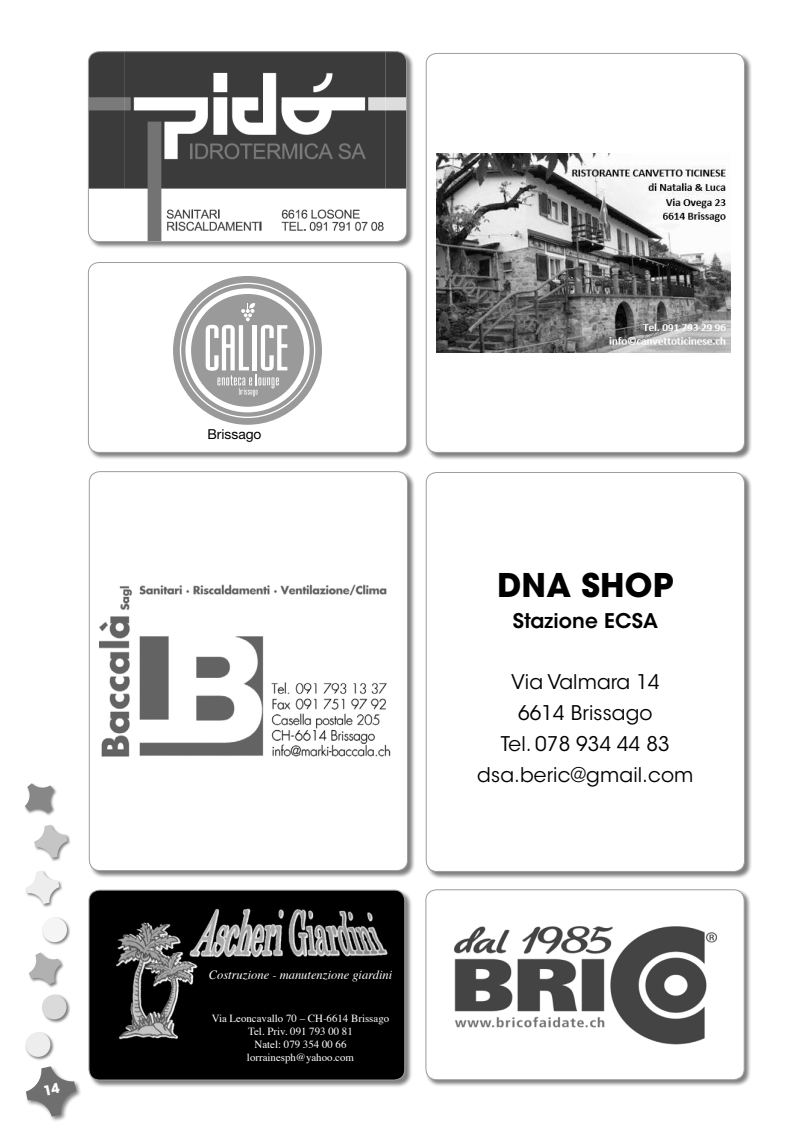
<style>
.page{position:relative;width:798px;height:1134px;background:#fff}
.page>*{position:absolute;margin:0;border:0;box-sizing:border-box;transform-origin:0 0}
.t1{font:700 32.5px "ITC Avant Garde Std";letter-spacing:.005em;color:#000}
.t2{font:20.12px/30.8px "ITC Avant Garde Std";letter-spacing:.005em;color:#000;text-align:center}
.t3{font:600 20.12px "ITC Avant Garde Std";letter-spacing:.005em;color:#000}
.t4{font:13.75px "Helvetica Neue LT Std";color:#000}
.t5{font:italic 12.5px "Times";color:#fff}
.t6{font:10.88px/13px "Times";color:#fff;text-align:center}
</style>
<div class="page">
<div style="left:25px;top:1065px;width:57px;height:57px;background:#000;opacity:.5"></div>
<div style="left:25px;top:1032px;width:29px;height:29px;background:#000;opacity:.5"></div>
<div style="left:26px;top:1032px;width:24px;height:25px;background:#ededed;border-radius:50%"></div>
<div style="left:28px;top:952px;width:37px;height:37px;background:#000;opacity:.5"></div>
<svg style="left:29px;top:952px;width:32px;height:33px"></svg>
<div style="left:33px;top:824px;width:38px;height:38px;background:#000;opacity:.5"></div>
<svg style="left:34px;top:825px;width:33px;height:33px"></svg>
<div style="left:24px;top:782px;width:34px;height:35px;background:#000;opacity:.5"></div>
<svg style="left:25px;top:783px;width:29px;height:30px"></svg>
<div style="left:41px;top:994px;width:29px;height:29px;background:#000;opacity:.5"></div>
<div style="left:42px;top:995px;width:24px;height:24px;background:#dadada;border-radius:50%"></div>
<div style="left:42px;top:917px;width:29px;height:29px;background:#000;opacity:.5"></div>
<div style="left:42px;top:918px;width:25px;height:24px;background:#f5f5f5;border-radius:50%"></div>
<div style="left:25px;top:870px;width:38px;height:38px;background:#000;opacity:.5"></div>
<svg style="left:26px;top:871px;width:33px;height:33px"></svg>
<div style="left:425px;top:889px;width:326px;height:198px;background:#000;opacity:.5"></div>
<div style="left:426px;top:890px;width:317px;height:190px;background:#fff;border-radius:11px"></div>
<img style="left:454px;top:926px;width:264px;height:119px">
<div style="left:425px;top:889px;width:319px;height:191px;border:1px solid #9d9d9d;border-radius:11px"></div>
<div style="left:88px;top:889px;width:324px;height:198px;background:#000;opacity:.5"></div>
<img style="left:89px;top:890px;width:315px;height:190px">
<div style="left:89px;top:890px;width:316px;height:190px;border:1px solid #9d9d9d;border-radius:11px"></div>
<div style="left:89px;top:471px;width:326px;height:407px;background:#000;opacity:.5"></div>
<div style="left:89px;top:472px;width:318px;height:398px;background:#fff;border-radius:11px"></div>
<div style="left:89px;top:471px;width:318px;height:400px;border:1px solid #9d9d9d;border-radius:11px"></div>
<img style="left:100px;top:584px;width:291px;height:173px">
<div style="left:88px;top:262px;width:326px;height:198px;background:#000;opacity:.5"></div>
<div style="left:88px;top:262px;width:318px;height:190px;background:#fff;border-radius:11px"></div>
<div style="left:173px;top:276px;width:149px;height:149px;background:#9a9a9a;border-radius:50%"></div>
<svg style="left:180px;top:283px;width:135px;height:135px"></svg>
<div style="left:88px;top:262px;width:319px;height:191px;border:1px solid #9d9d9d;border-radius:11px"></div>
<div style="left:88px;top:51px;width:326px;height:198px;background:#000;opacity:.5"></div>
<img style="left:124px;top:53px;width:261px;height:187px">
<img style="left:385px;top:52px;width:21px;height:190px">
<img style="left:88px;top:52px;width:36px;height:190px">
<div style="left:88px;top:51px;width:319px;height:191px;border:1px solid #9d9d9d;border-radius:11px"></div>
<div style="left:425px;top:53px;width:326px;height:407px;background:#000;opacity:.5"></div>
<div style="left:426px;top:53px;width:318px;height:399px;background:#fff;border-radius:11px"></div>
<div style="left:426px;top:53px;width:318px;height:400px;border:1px solid #9d9d9d;border-radius:11px"></div>
<img style="left:436px;top:154px;width:294px;height:198px">
<div style="left:425px;top:472px;width:326px;height:407px;background:#000;opacity:.5"></div>
<div style="left:426px;top:472px;width:318px;height:399px;background:#fff;border-radius:11px"></div>
<div style="left:426px;top:472px;width:318px;height:400px;border:1px solid #9d9d9d;border-radius:11px"></div>
<svg style="left:26px;top:1066px;width:50px;height:50px"></svg>
<p class="t4" style="left:207px;top:426px;width:55px">Brissago</p>
<p class="t5" style="left:209px;top:964px;width:185px">Costruzione - manutenzione giardini</p>
<p class="t6" style="left:212px;top:1011px;width:179px">Via Leoncavallo 70 – CH-6614 Brissago<br>Tel. Priv. 091 793 00 81<br>Natel: 079 354 00 66 lorrainesph@yahoo.com</p>
<h1 class="t1" style="left:497px;top:564px;width:178px">DNA SHOP</h1>
<h2 class="t3" style="left:512px;top:608px;width:147px">Stazione ECSA</h2>
<h2 class="t2" style="left:477px;top:667px;width:217px">Via Valmara 14<br>6614 Brissago<br>Tel. 078 934 44 83 dsa.beric@gmail.com</h2>
</div>
